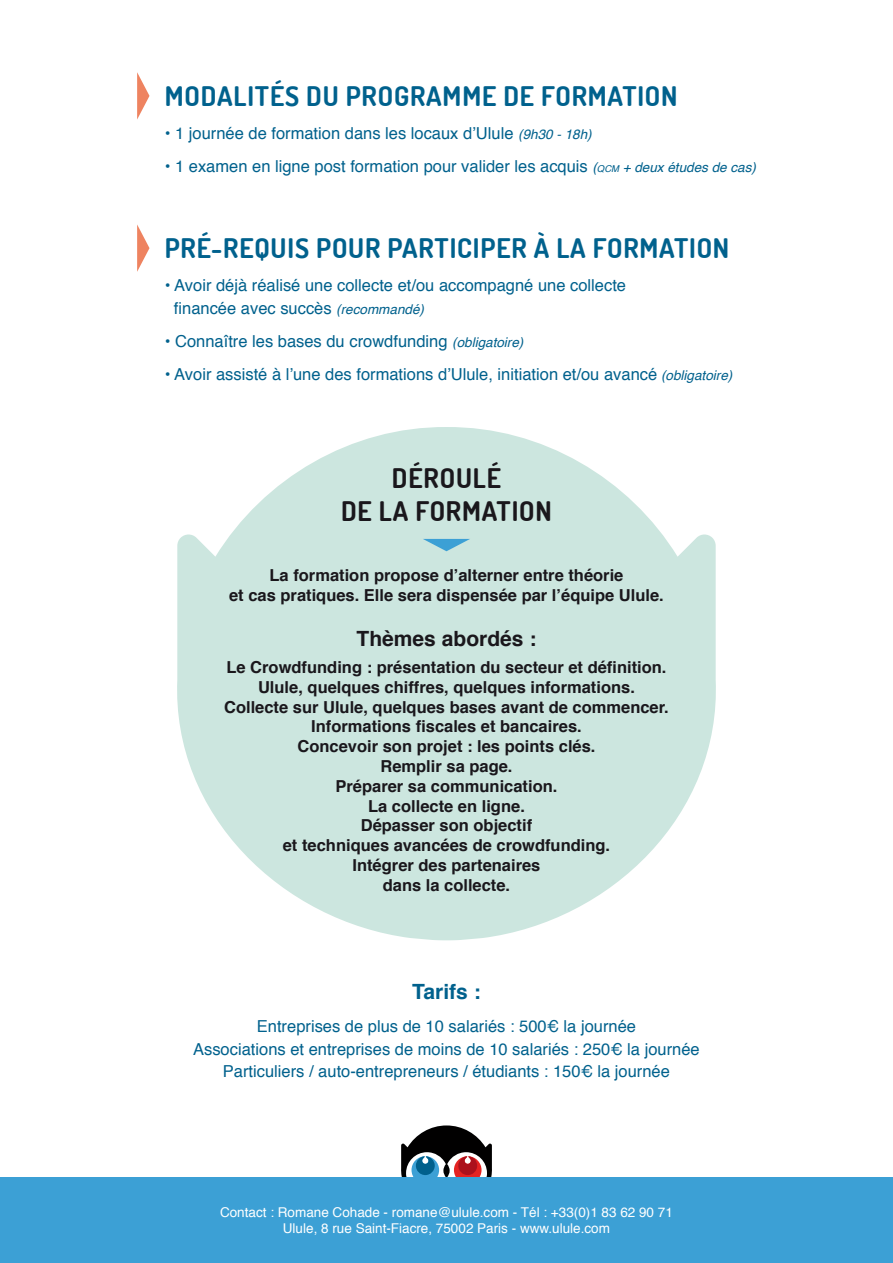
<style>
.page{position:relative;width:893px;height:1263px;background:#fff}
.page>*{position:absolute;margin:0;border:0;box-sizing:border-box;transform-origin:0 0}
.t1{font:700 27px "Dosis";letter-spacing:.03em;color:#00618d}
.t2{font:700 27px "Dosis";letter-spacing:.03em;color:#1a171c}
.t3{font:700 21px "Helvetica";color:#1a171c}
.t4{font:700 21px "Helvetica";color:#00618d}
.t5{font:16.5px "Helvetica";color:#00618d}
.t6{font:700 16.5px "Helvetica";color:#1a171c}
.t7{font:13.5px "Helvetica";color:#fff}
.s1{font-style:italic;font-size:13.5px}
.s2{font-style:italic;font-size:9.45px}
</style>
<div class="page">
<svg style="left:401px;top:1125px;width:91px;height:52px"></svg>
<div style="left:0;top:1178px;width:893px;height:85px;background:#3ca0d5"></div>
<svg style="left:177px;top:427px;width:539px;height:513px;fill:#cce6df"></svg>
<svg style="left:423px;top:539px;width:47px;height:12px"></svg>
<svg style="left:137px;top:72px;width:12px;height:48px"></svg>
<svg style="left:137px;top:224px;width:12px;height:48px"></svg>
<p class="t1" style="left:165px;top:78px;width:514px">MODALITÉS DU PROGRAMME DE FORMATION</p>
<p class="t5" style="left:165px;top:120px;width:428px">• 1 journée de formation dans les locaux d’Ulule <span class="s1">(9h30 - 18h)</span></p>
<p class="t5" style="left:165px;top:153px;width:593px">• 1 examen en ligne post formation pour valider les acquis <span class="s1">(</span><span class="s2">qcm</span> <span class="s1">+ deux études de cas)</span></p>
<p class="t1" style="left:165px;top:231px;width:566px">PRÉ-REQUIS POUR PARTICIPER À LA FORMATION</p>
<p class="t5" style="left:165px;top:273px;width:463px">• Avoir déjà réalisé une collecte et/ou accompagné une collecte</p>
<p class="t5" style="left:174px;top:295px;width:252px">financée avec succès <span class="s1">(recommandé)</span></p>
<p class="t5" style="left:165px;top:328px;width:360px">• Connaître les bases du crowdfunding <span class="s1">(obligatoire)</span></p>
<p class="t5" style="left:165px;top:361px;width:569px">• Avoir assisté à l’une des formations d’Ulule, initiation et/ou avancé <span class="s1">(obligatoire)</span></p>
<p class="t2" style="left:392px;top:461px;width:111px">DÉROULÉ</p>
<p class="t2" style="left:341px;top:493px;width:212px">DE LA FORMATION</p>
<p class="t6" style="left:270px;top:562px;width:355px">La formation propose d’alterner entre théorie</p>
<p class="t6" style="left:229px;top:581px;width:436px">et cas pratiques. Elle sera dispensée par l’équipe Ulule.</p>
<p class="t3" style="left:357px;top:621px;width:181px">Thèmes abordés :</p>
<p class="t6" style="left:226px;top:654px;width:442px">Le Crowdfunding : présentation du secteur et définition.</p>
<p class="t6" style="left:258px;top:674px;width:378px">Ulule, quelques chiffres, quelques informations.</p>
<p class="t6" style="left:224px;top:693px;width:446px">Collecte sur Ulule, quelques bases avant de commencer.</p>
<p class="t6" style="left:311px;top:713px;width:272px">Informations fiscales et bancaires.</p>
<p class="t6" style="left:297px;top:733px;width:300px">Concevoir son projet : les points clés.</p>
<p class="t6" style="left:380px;top:753px;width:134px">Remplir sa page.</p>
<p class="t6" style="left:336px;top:773px;width:223px">Préparer sa communication.</p>
<p class="t6" style="left:368px;top:792px;width:158px">La collecte en ligne.</p>
<p class="t6" style="left:361px;top:812px;width:173px">Dépasser son objectif</p>
<p class="t6" style="left:283px;top:832px;width:329px">et techniques avancées de crowdfunding.</p>
<p class="t6" style="left:352px;top:852px;width:189px">Intégrer des partenaires</p>
<p class="t6" style="left:383px;top:872px;width:129px">dans la collecte.</p>
<p class="t4" style="left:412px;top:975px;width:70px">Tarifs :</p>
<p class="t5" style="left:257px;top:1014px;width:381px">Entreprises de plus de 10 salariés : 500€ la journée</p>
<p class="t5" style="left:193px;top:1036px;width:508px">Associations et entreprises de moins de 10 salariés : 250€ la journée</p>
<p class="t5" style="left:223px;top:1059px;width:448px">Particuliers / auto-entrepreneurs / étudiants : 150€ la journée</p>
<p class="t7" style="left:220px;top:1201px;width:454px">Contact : Romane Cohade - romane@ulule.com - Tél : +33(0)1 83 62 90 71</p>
<p class="t7" style="left:283px;top:1218px;width:329px">Ulule, 8 rue Saint-Fiacre, 75002 Paris - www.ulule.com</p>
</div>
